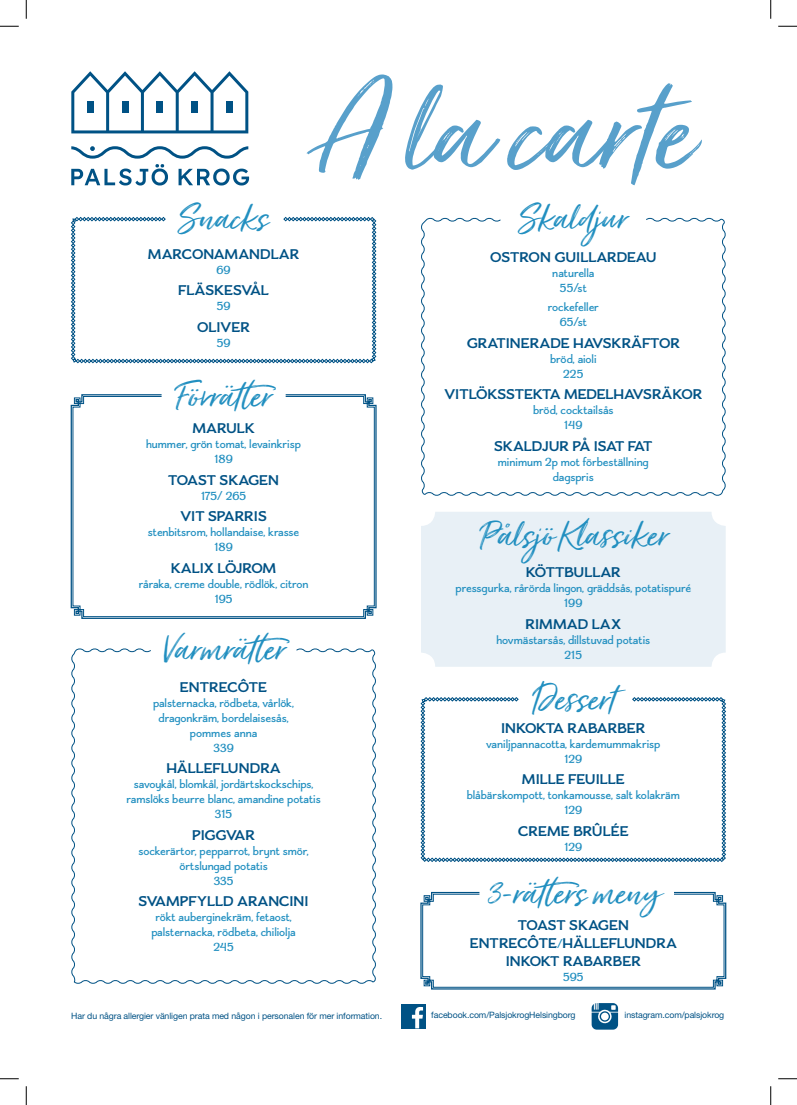
<style>
.page{position:relative;width:797px;height:1105px;background:#fff}
.page>*{position:absolute;margin:0;border:0;box-sizing:border-box;transform-origin:0 0}
.t1{font:146.25px "Just Lovely Slanted Wide";color:#58a0cb}
.t2{font:42.5px "Just Lovely Slanted Wide";color:#218fc0}
.t3{font:700 15px "Boucherie Flared";color:#005285}
.t4{font:700 15px "Boucherie Flared";letter-spacing:-.02em;color:#005285}
.t5{font:12.5px "Boucherie Flared";color:#218fc0}
.t6{font:12.5px "Boucherie Flared";letter-spacing:-.02em;color:#218fc0}
.t7{font:8.75px "Helvetica Neue LT Std";letter-spacing:-.01em;color:#005285}
.s1{font-weight:400;font-size:12.5px;color:#218fc0}
</style>
<div class="page">
<div style="left:421px;top:512px;width:304px;height:155px;background:#e8f0f6;border-radius:14px"></div>
<svg style="left:591px;top:1003px;width:27px;height:27px"></svg>
<div style="left:401px;top:1004px;width:24px;height:24px;background:#005285"></div>
<svg style="left:412px;top:1007px;width:11px;height:21px"></svg>
<svg style="left:70px;top:394px;width:307px;height:225px"></svg>
<svg style="left:420px;top:891px;width:307px;height:99px"></svg>
<svg style="left:71px;top:648px;width:305px;height:336px"></svg>
<svg style="left:421px;top:217px;width:305px;height:279px"></svg>
<svg style="left:421px;top:697px;width:305px;height:165px"></svg>
<svg style="left:71px;top:217px;width:305px;height:146px"></svg>
<svg style="left:71px;top:71px;width:177px;height:62px"></svg>
<div style="left:226px;top:102px;width:7px;height:11px;background:#005285"></div>
<svg style="left:71px;top:146px;width:178px;height:39px"></svg>
<svg style="left:0;top:25px;width:19px;height:2px"></svg>
<svg style="left:778px;top:25px;width:19px;height:2px"></svg>
<svg style="left:0;top:1078px;width:19px;height:1px"></svg>
<svg style="left:778px;top:1078px;width:19px;height:1px"></svg>
<svg style="left:25px;top:0;width:2px;height:19px"></svg>
<svg style="left:25px;top:1086px;width:2px;height:19px"></svg>
<svg style="left:770px;top:0;width:1px;height:19px"></svg>
<svg style="left:770px;top:1086px;width:1px;height:19px"></svg>
<p class="t1" style="left:313px;top:43px;width:380px">A la carte</p>
<p class="t2" style="left:179px;top:193px;width:90px">Snacks</p>
<p class="t3" style="left:148px;top:245px;width:153px">MARCONAMANDLAR</p>
<p class="t5" style="left:216px;top:262px;width:16px">69</p>
<p class="t3" style="left:178px;top:281px;width:92px">FLÄSKESVÅL</p>
<p class="t5" style="left:217px;top:299px;width:15px">59</p>
<p class="t3" style="left:197px;top:318px;width:54px">OLIVER</p>
<p class="t5" style="left:217px;top:336px;width:15px">59</p>
<p class="t2" style="left:176px;top:370px;width:105px">Förrätter</p>
<p class="t3" style="left:192px;top:419px;width:64px">MARULK</p>
<p class="t5" style="left:146px;top:437px;width:156px">hummer, grön tomat, levainkrisp</p>
<p class="t5" style="left:214px;top:452px;width:20px">189</p>
<p class="t3" style="left:168px;top:471px;width:113px">TOAST SKAGEN</p>
<p class="t5" style="left:201px;top:488px;width:47px">175/ 265</p>
<p class="t3" style="left:180px;top:507px;width:88px">VIT SPARRIS</p>
<p class="t5" style="left:148px;top:525px;width:153px">stenbitsrom, hollandaise, krasse</p>
<p class="t5" style="left:214px;top:540px;width:20px">189</p>
<p class="t4" style="left:171px;top:559px;width:107px">KALIX LÖJROM</p>
<p class="t5" style="left:139px;top:576px;width:171px">råraka, creme double, rödlök, citron</p>
<p class="t5" style="left:215px;top:591px;width:19px">195</p>
<p class="t2" style="left:162px;top:623px;width:133px">Varmrätter</p>
<p class="t3" style="left:180px;top:677px;width:89px">ENTRECÔTE</p>
<p class="t5" style="left:153px;top:695px;width:142px">palsternacka, rödbeta, vårlök,</p>
<p class="t5" style="left:159px;top:710px;width:131px">dragonkräm, bordelaisesås,</p>
<p class="t5" style="left:190px;top:725px;width:69px">pommes anna</p>
<p class="t5" style="left:213px;top:740px;width:22px">339</p>
<p class="t3" style="left:166px;top:759px;width:116px">HÄLLEFLUNDRA</p>
<p class="t5" style="left:134px;top:777px;width:181px">savoykål, blomkål, jordärtskockschips,</p>
<p class="t5" style="left:126px;top:792px;width:196px">ramslöks beurre blanc, amandine potatis</p>
<p class="t5" style="left:215px;top:807px;width:19px">315</p>
<p class="t3" style="left:192px;top:825px;width:64px">PIGGVAR</p>
<p class="t5" style="left:139px;top:843px;width:172px">sockerärtor, pepparrot, brynt smör,</p>
<p class="t5" style="left:179px;top:858px;width:90px">örtslungad potatis</p>
<p class="t5" style="left:214px;top:873px;width:21px">335</p>
<p class="t3" style="left:138px;top:892px;width:172px">SVAMPFYLLD ARANCINI</p>
<p class="t5" style="left:155px;top:910px;width:138px">rökt auberginekräm, fetaost,</p>
<p class="t5" style="left:151px;top:925px;width:146px">palsternacka, rödbeta, chiliolja</p>
<p class="t5" style="left:213px;top:940px;width:22px">245</p>
<p class="t2" style="left:519px;top:193px;width:109px">Skaldjur</p>
<p class="t3" style="left:490px;top:248px;width:168px">OSTRON GUILLARDEAU</p>
<p class="t5" style="left:552px;top:266px;width:44px">naturella</p>
<p class="t5" style="left:560px;top:281px;width:28px">55/st</p>
<p class="t6" style="left:548px;top:300px;width:53px">rockefeller</p>
<p class="t5" style="left:559px;top:315px;width:29px">65/st</p>
<p class="t3" style="left:467px;top:333px;width:215px">GRATINERADE HAVSKRÄFTOR</p>
<p class="t5" style="left:550px;top:351px;width:48px">bröd, aioli</p>
<p class="t5" style="left:563px;top:366px;width:22px">225</p>
<p class="t3" style="left:444px;top:385px;width:259px">VITLÖKSSTEKTA MEDELHAVSRÄKOR</p>
<p class="t5" style="left:533px;top:403px;width:82px">bröd, cocktailsås</p>
<p class="t5" style="left:564px;top:418px;width:20px">149</p>
<p class="t3" style="left:494px;top:436px;width:160px">SKALDJUR PÅ ISAT FAT</p>
<p class="t5" style="left:498px;top:454px;width:152px">minimum 2p mot förbeställning</p>
<p class="t5" style="left:553px;top:469px;width:42px">dagspris</p>
<p class="t2" style="left:479px;top:509px;width:190px">Pålsjö Klassiker</p>
<p class="t3" style="left:526px;top:563px;width:96px">KÖTTBULLAR</p>
<p class="t5" style="left:455px;top:581px;width:237px">pressgurka, rårörda lingon, gräddsås, potatispuré</p>
<p class="t5" style="left:564px;top:596px;width:20px">199</p>
<p class="t3" style="left:525px;top:615px;width:97px">RIMMAD LAX</p>
<p class="t5" style="left:496px;top:633px;width:155px">hovmästarsås, dillstuvad potatis</p>
<p class="t5" style="left:564px;top:648px;width:19px">215</p>
<p class="t2" style="left:531px;top:673px;width:85px">Dessert</p>
<p class="t3" style="left:501px;top:718px;width:146px">INKOKTA RABARBER</p>
<p class="t5" style="left:486px;top:736px;width:176px">vaniljpannacotta, kardemummakrisp</p>
<p class="t5" style="left:564px;top:751px;width:19px">129</p>
<p class="t3" style="left:522px;top:770px;width:104px">MILLE FEUILLE</p>
<p class="t5" style="left:467px;top:788px;width:214px">blåbärskompott, tonkamousse, salt kolakräm</p>
<p class="t5" style="left:564px;top:803px;width:19px">129</p>
<p class="t3" style="left:518px;top:821px;width:112px">CREME BRÛLÉE</p>
<p class="t5" style="left:564px;top:839px;width:19px">129</p>
<p class="t2" style="left:487px;top:868px;width:174px">3-rätters meny</p>
<p class="t3" style="left:517px;top:915px;width:113px">TOAST SKAGEN</p>
<p class="t3" style="left:469px;top:933px;width:209px">ENTRECÔTE<span class="s1">/</span>HÄLLEFLUNDRA</p>
<p class="t3" style="left:505px;top:951px;width:137px">INKOKT RABARBER</p>
<p class="t5" style="left:563px;top:969px;width:22px">595</p>
<p class="t7" style="left:71px;top:1010px;width:312px">Har du några allergier vänligen prata med någon i personalen för mer information.</p>
<p class="t7" style="left:431px;top:1010px;width:146px">facebook.com/PalsjokrogHelsingborg</p>
<p class="t7" style="left:624px;top:1009px;width:101px">instagram.com/palsjokrog</p>
</div>
